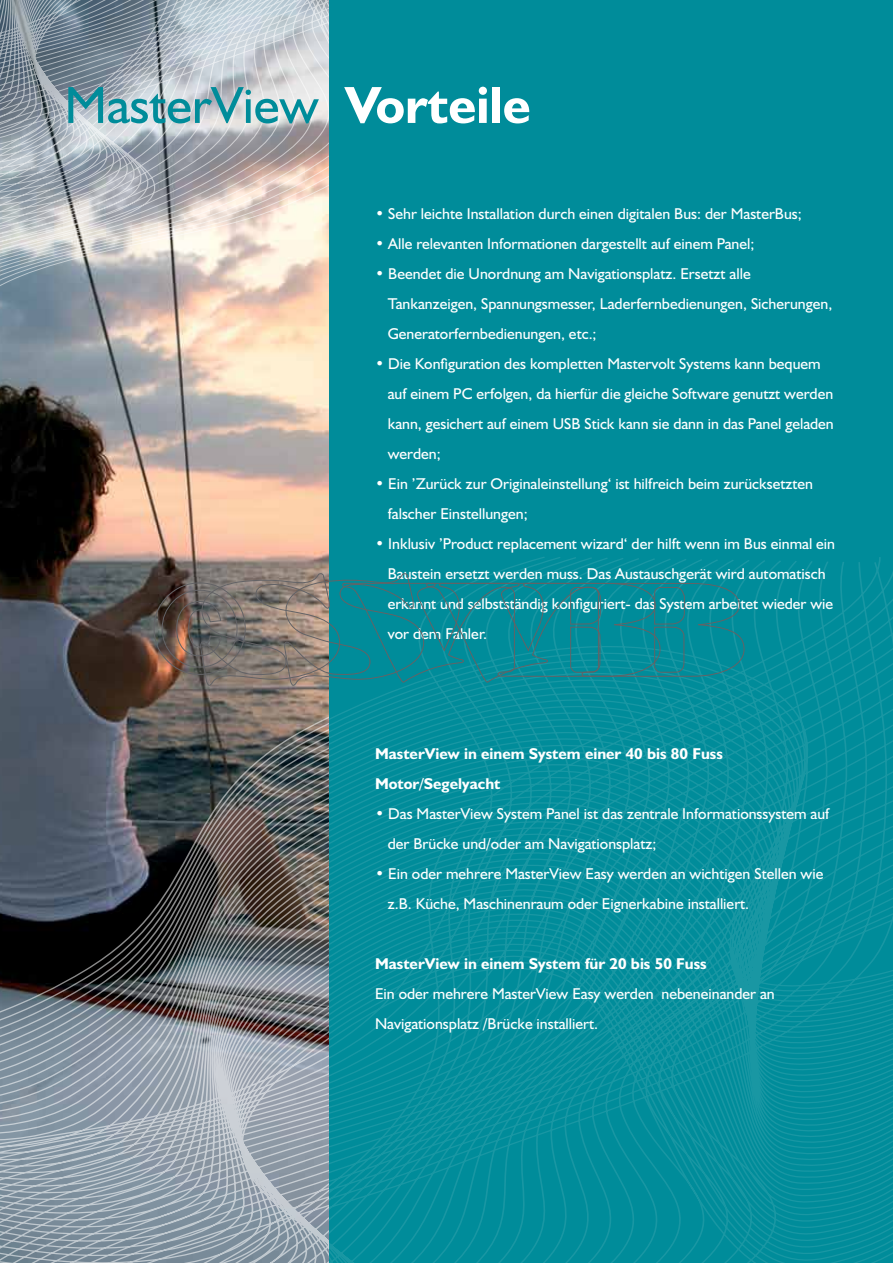
<style>
.page{position:relative;width:893px;height:1263px;background:#fff}
.page>*{position:absolute;margin:0;border:0;box-sizing:border-box;transform-origin:0 0}
.t1{font:52.5px "Humanist 521 BT";color:#008c9a}
.t2{font:15.75px/30px "Humanist 521 BT";color:#fff}
.t3{font:700 15.75px/30px "Humanist 521 BT";color:#fff}
.s1{font-weight:700;color:#fff}
</style>
<div class="page">
<div style="left:328px;top:0;width:565px;height:1263px;background:#008c9a"></div>
<img style="left:0;top:367px;width:329px;height:239px">
<svg style="left:329px;top:557px;width:564px;height:706px"></svg>
<img style="left:0;top:606px;width:329px;height:657px">
<svg style="left:0;top:0;width:329px;height:367px;background:#b9b9b9"></svg>
<svg style="left:661px;top:573px;width:84px;height:115px"></svg>
<img style="left:154px;top:582px;width:35px;height:93px">
<svg style="left:189px;top:573px;width:472px;height:115px"></svg>
<h1 class="t1" style="left:64px;top:73px;width:468px">MasterView <span class="s1">Vorteile</span></h1>
<p class="t2" style="left:375px;top:198px;width:428px">• Sehr leichte Installation durch einen digitalen Bus: der MasterBus;</p>
<p class="t2" style="left:375px;top:228px;width:381px">• Alle relevanten Informationen dargestellt auf einem Panel;</p>
<p class="t2" style="left:388px;top:258px;width:446px;text-indent:-13px">• Beendet die Unordnung am Navigationsplatz. Ersetzt alle<br>Tankanzeigen, Spannungsmesser, Laderfernbedienungen, Sicherungen,<br>Generatorfernbedienungen, etc.;</p>
<p class="t2" style="left:388px;top:348px;width:448px;text-indent:-13px">• Die Konfiguration des kompletten Mastervolt Systems kann bequem auf einem PC erfolgen, da hierfür die gleiche Software genutzt werden kann, gesichert auf einem USB Stick kann sie dann in das Panel geladen werden;</p>
<p class="t2" style="left:388px;top:468px;width:427px;text-indent:-13px">• Ein ’Zurück zur Originaleinstellung‘ ist hilfreich beim zurücksetzten falscher Einstellungen;</p>
<p class="t2" style="left:388px;top:528px;width:449px;text-indent:-13px">• Inklusiv ’Product replacement wizard‘ der hilft wenn im Bus einmal ein Baustein ersetzt werden muss. Das Austauschgerät wird automatisch erkannt und selbstständig konfiguriert- das System arbeitet wieder wie vor dem Fahler.</p>
<p class="t3" style="left:375px;top:738px;width:349px">MasterView in einem System einer 40 bis 80 Fuss<br>Motor/Segelyacht</p>
<p class="t2" style="left:388px;top:798px;width:443px;text-indent:-13px">• Das MasterView System Panel ist das zentrale Informationssystem auf der Brücke und/oder am Navigationsplatz;</p>
<p class="t2" style="left:388px;top:858px;width:437px;text-indent:-13px">• Ein oder mehrere MasterView Easy werden an wichtigen Stellen wie z.B. Küche, Maschinenraum oder Eignerkabine installiert.</p>
<p class="t3" style="left:375px;top:948px;width:333px">MasterView in einem System für 20 bis 50 Fuss</p>
<p class="t2" style="left:375px;top:978px;width:401px">Ein oder mehrere MasterView Easy werden nebeneinander an<br>Navigationsplatz /Brücke installiert.</p>
</div>
